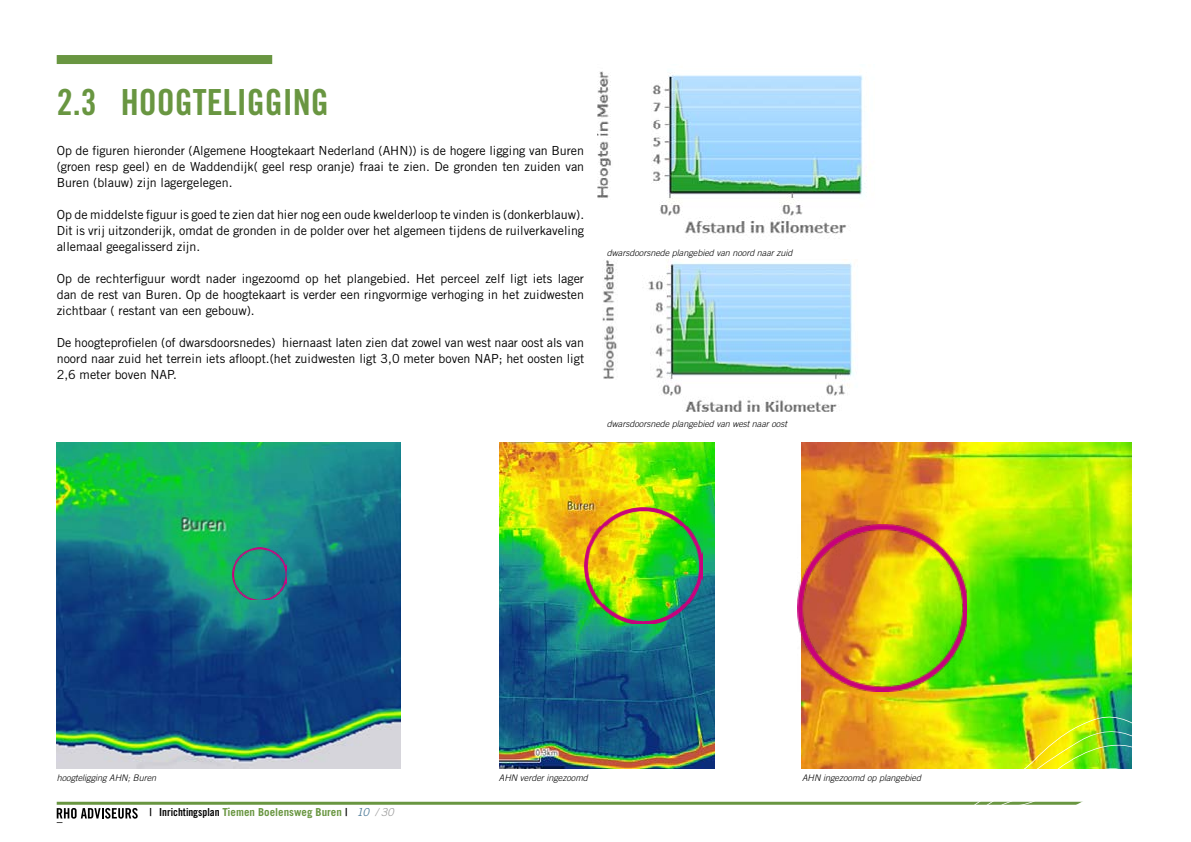
<style>
.page{position:relative;width:1191px;height:842px;background:#fff}
.page>*{position:absolute;margin:0;border:0;box-sizing:border-box;transform-origin:0 0}
.t1{font:36px "Trade Gothic LT Std Bd Cn 20";color:#699641}
.t2{font:12.5px/16px "Trade Gothic LT Std";color:#000;text-align:justify}
.t3{font:700 11px "Trade Gothic LT Std";color:#699641}
.t4{font:italic 300 9px "Trade Gothic LT Std";color:#000}
.s1{font-family:"Trade Gothic LT Std Bd Cn 20";font-weight:400;color:#000}
.s2{font-weight:300;font-style:italic;color:#3c6e8f}
.s3{font-weight:300;font-style:italic;color:#999}
</style>
<div class="page">
<div style="left:57px;top:55px;width:215px;height:9px;background:#699641"></div>
<img style="left:57px;top:442px;width:344px;height:326px">
<img style="left:233px;top:547px;width:53px;height:53px">
<img style="left:499px;top:442px;width:215px;height:326px">
<img style="left:801px;top:442px;width:330px;height:326px">
<img style="left:584px;top:508px;width:118px;height:115px">
<img style="left:797px;top:525px;width:170px;height:167px">
<img style="left:597px;top:71px;width:270px;height:165px">
<img style="left:602px;top:259px;width:252px;height:153px">
<hr style="left:57px;top:802px;width:1077px;height:3px;background:#699641">
<svg style="left:57px;top:808px;width:81px;height:15px"></svg>
<img style="left:901px;top:712px;width:233px;height:93px">
<h1 class="t1" style="left:57px;top:81px;width:273px">2.3 HOOGTELIGGING</h1>
<p class="t2" style="left:57px;top:142px;width:529px">Op de figuren hieronder (Algemene Hoogtekaart Nederland (AHN)) is de hogere ligging van Buren (groen resp geel) en de Waddendijk( geel resp oranje) fraai te zien. De gronden ten zuiden van Buren (blauw) zijn lagergelegen.</p>
<p class="t2" style="left:57px;top:206px;width:529px">Op de middelste figuur is goed te zien dat hier nog een oude kwelderloop te vinden is (donkerblauw).<br>Dit is vrij uitzonderijk, omdat de gronden in de polder over het algemeen tijdens de ruilverkaveling allemaal geegalisserd zijn.</p>
<p class="t2" style="left:57px;top:270px;width:529px">Op de rechterfiguur wordt nader ingezoomd op het plangebied. Het perceel zelf ligt iets lager dan de rest van Buren. Op de hoogtekaart is verder een ringvormige verhoging in het zuidwesten zichtbaar ( restant van een gebouw).</p>
<p class="t2" style="left:57px;top:334px;width:529px">De hoogteprofielen (of dwarsdoorsnedes) hiernaast laten zien dat zowel van west naar oost als van noord naar zuid het terrein iets afloopt.(het zuidwesten ligt 3,0 meter boven NAP; het oosten ligt 2,6 meter boven NAP.</p>
<p class="t4" style="left:607px;top:247px;width:187px">dwarsdoorsnede plangebied van noord naar zuid</p>
<p class="t4" style="left:607px;top:419px;width:182px">dwarsdoorsnede plangebied van west naar oost</p>
<p class="t4" style="left:57px;top:772px;width:101px">hoogteligging AHN; Buren</p>
<p class="t4" style="left:499px;top:772px;width:90px">AHN verder ingezoomd</p>
<p class="t4" style="left:802px;top:772px;width:121px">AHN ingezoomd op plangebied</p>
<p class="t3" style="left:149px;top:806px;width:246px"><span class="s1">| Inrichtingsplan</span> Tiemen Boelensweg Buren <span class="s1">|</span> <span class="s2">10</span> <span class="s3">/ 30</span></p>
</div>
